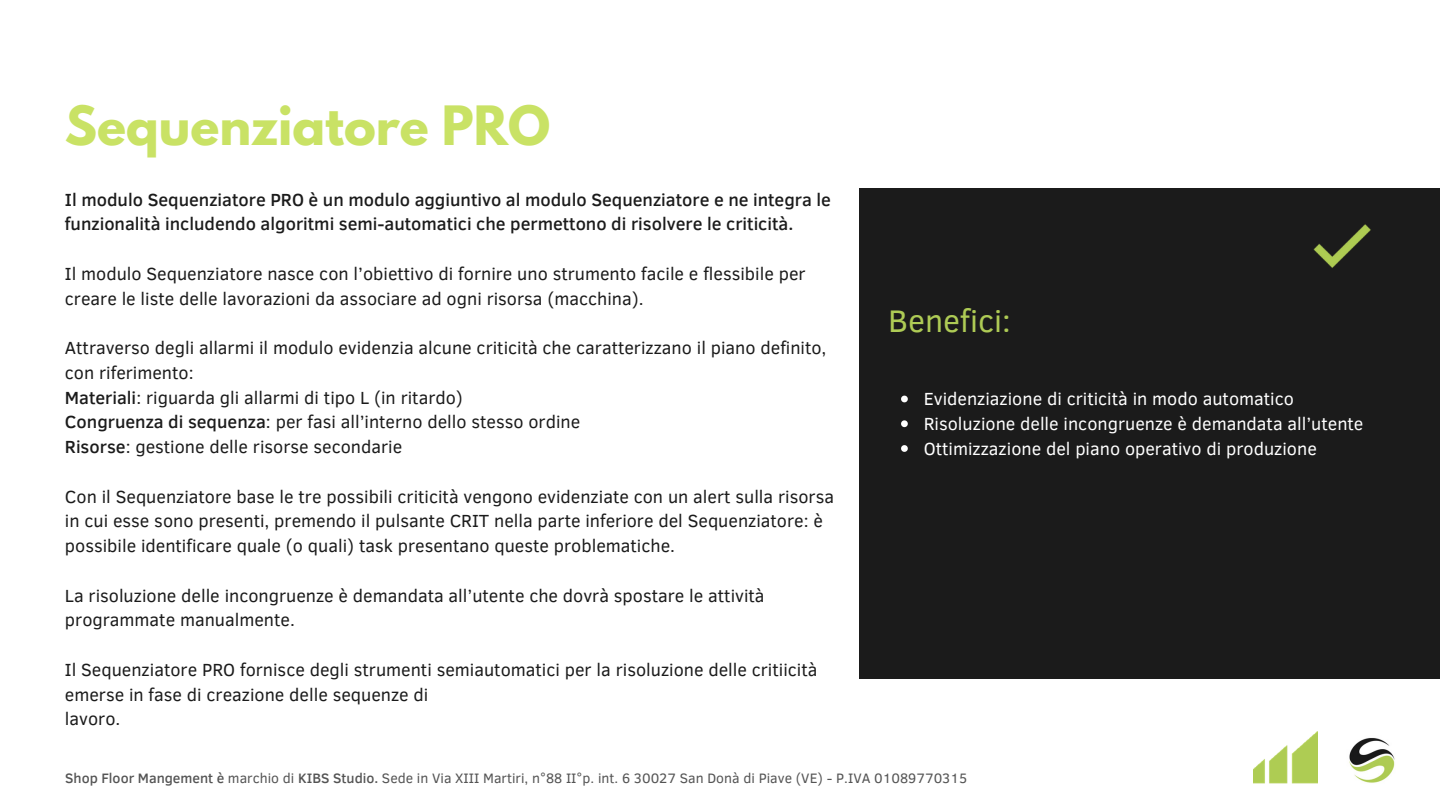
<style>
.page{position:relative;width:1440px;height:810px;background:#fff}
.page>*{position:absolute;margin:0;border:0;box-sizing:border-box;transform-origin:0 0}
.t1{font:700 48px "League Spartan";color:#c9e265}
.t2{font:32px "Clear Sans";color:#aecb55}
.t3{font:18px/24.8px "Clear Sans";color:#1b1b1b}
.t4{font:500 18px/24.8px "Clear Sans";color:#1b1b1b}
.t5{font:18px/24.8px "Clear Sans";color:#fff}
.t6{font:14px "Clear Sans";color:#545454}
.s1{font-weight:500}
</style>
<div class="page">
<img style="left:1349px;top:738px;width:46px;height:45px">
<img style="left:1254px;top:731px;width:64px;height:53px">
<div style="left:859px;top:188px;width:581px;height:490px;background:#1b1b1b"></div>
<svg style="left:901px;top:396px;width:7px;height:6px"></svg>
<svg style="left:901px;top:420px;width:7px;height:7px"></svg>
<svg style="left:901px;top:445px;width:7px;height:7px"></svg>
<img style="left:1313px;top:224px;width:58px;height:44px">
<h1 class="t1" style="left:65px;top:102px;width:487px">Sequenziatore PRO</h1>
<p class="t4" style="left:65px;top:186px;width:768px">Il modulo Sequenziatore PRO è un modulo aggiuntivo al modulo Sequenziatore e ne integra le funzionalità includendo algoritmi semi-automatici che permettono di risolvere le criticità.</p>
<p class="t3" style="left:65px;top:260px;width:742px">Il modulo Sequenziatore nasce con l’obiettivo di fornire uno strumento facile e flessibile per creare le liste delle lavorazioni da associare ad ogni risorsa (macchina).</p>
<p class="t3" style="left:65px;top:334px;width:763px">Attraverso degli allarmi il modulo evidenzia alcune criticità che caratterizzano il piano definito, con riferimento:<br><span class="s1">Materiali</span>: riguarda gli allarmi di tipo L (in ritardo)<br><span class="s1">Congruenza di sequenza</span>: per fasi all’interno dello stesso ordine<br><span class="s1">Risorse</span>: gestione delle risorse secondarie</p>
<p class="t3" style="left:65px;top:483px;width:771px">Con il Sequenziatore base le tre possibili criticità vengono evidenziate con un alert sulla risorsa in cui esse sono presenti, premendo il pulsante CRIT nella parte inferiore del Sequenziatore: è possibile identificare quale (o quali) task presentano queste problematiche.</p>
<p class="t3" style="left:65px;top:582px;width:701px">La risoluzione delle incongruenze è demandata all’utente che dovrà spostare le attività programmate manualmente.</p>
<p class="t3" style="left:65px;top:656px;width:754px">Il Sequenziatore PRO fornisce degli strumenti semiautomatici per la risoluzione delle critiicità emerse in fase di creazione delle sequenze di<br>lavoro.</p>
<h2 class="t2" style="left:888px;top:297px;width:124px">Benefici:</h2>
<p class="t5" style="left:924px;top:386px;width:441px">Evidenziazione di criticità in modo automatico<br>Risoluzione delle incongruenze è demandata all’utente<br>Ottimizzazione del piano operativo di produzione</p>
<p class="t6" style="left:65px;top:768px;width:904px"><span class="s1">Shop Floor Mangement è</span> marchio di <span class="s1">KIBS Studio.</span> Sede in Via XIII Martiri, n°88 II°p. int. 6 30027 San Donà di Piave (VE) - P.IVA 01089770315</p>
</div>
